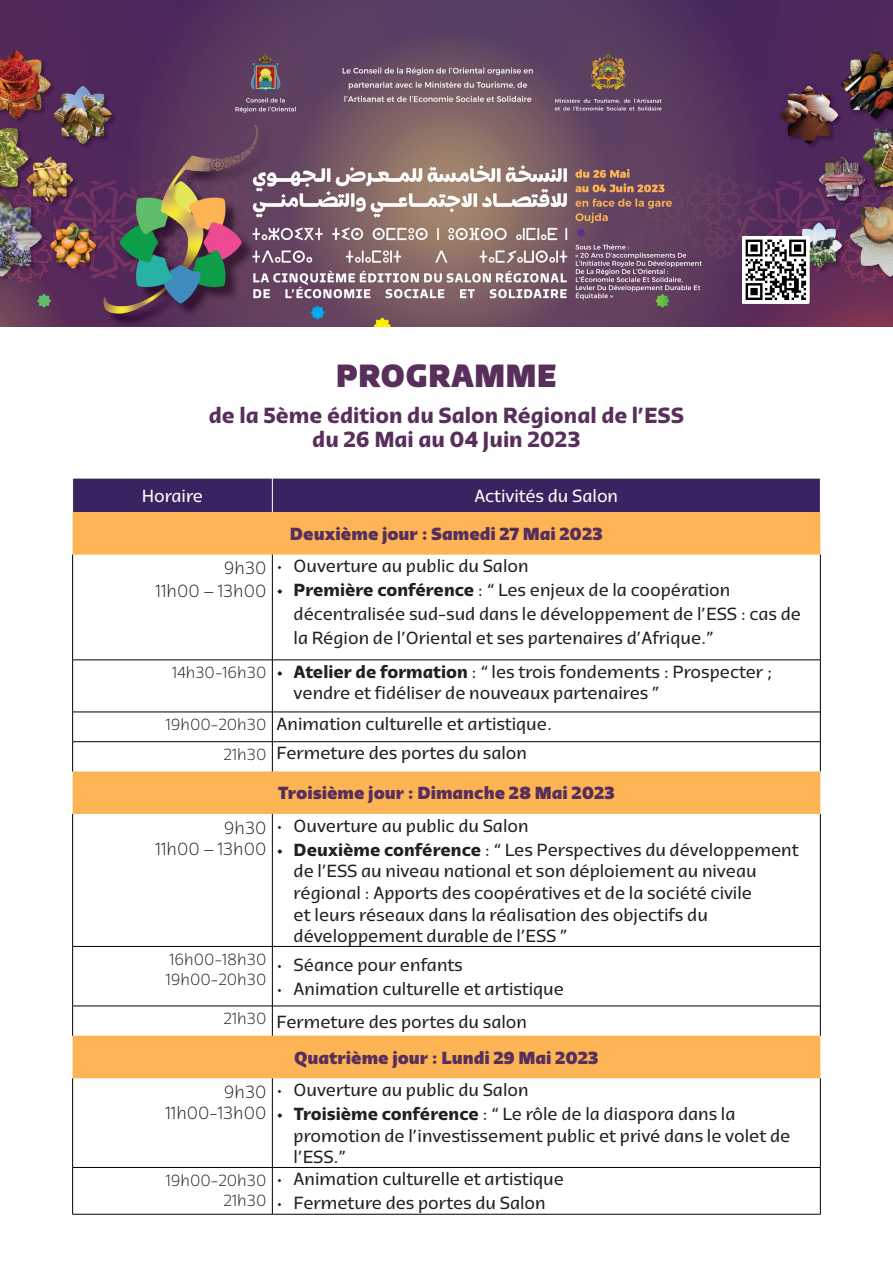
<style>
.page{position:relative;width:893px;height:1263px;background:#fff}
.page>*{position:absolute;margin:0;border:0;box-sizing:border-box;transform-origin:0 0}
.Table_Paragraph{font:800 33px "Qatar 2022 Arabic";letter-spacing:-.005em;color:#582f5b}
.Table_Paragraph-2{font:700 22.5px "Qatar 2022 Arabic";color:#582f5b}
.Table_Paragraph-3{font:18px/21.6px "Qatar 2022 Arabic";color:#231f20}
.Table_Paragraph-4{font:800 18px "Qatar 2022 Arabic";color:#582f5b}
.Table_Paragraph-5{font:100 18px "Qatar 2022 Arabic";color:#231f20}
.Table_Paragraph-6{font:18px "Qatar 2022 Arabic";letter-spacing:-.005em;color:#fff}
.t1{font:700 18px "Qatar 2022 Arabic";color:#231f20}
.Table_Paragraph-7{font:100 16.5px "Qatar 2022 Arabic";color:#231f20}
.s1{font-weight:700}
</style>
<div class="page">
<div style="left:73px;top:479px;width:747px;height:33px;background:#3a2361"></div>
<svg style="left:73px;top:512px;width:747px;height:566px"></svg>
<hr style="left:72px;top:555px;width:1px;height:105px;background:#000">
<hr style="left:272px;top:555px;width:1px;height:105px;background:#000">
<hr style="left:820px;top:555px;width:1px;height:105px;background:#000">
<hr style="left:72px;top:660px;width:200px;height:1px;background:#000">
<hr style="left:72px;top:660px;width:1px;height:52px;background:#000">
<hr style="left:272px;top:660px;width:548px;height:1px;background:#000">
<hr style="left:272px;top:660px;width:1px;height:52px;background:#000">
<hr style="left:820px;top:660px;width:1px;height:52px;background:#000">
<hr style="left:72px;top:712px;width:200px;height:1px;background:#000">
<hr style="left:272px;top:712px;width:548px;height:1px;background:#000">
<hr style="left:72px;top:741px;width:200px;height:1px;background:#000">
<svg style="left:72px;top:712px;width:1px;height:59px"></svg>
<hr style="left:272px;top:741px;width:548px;height:1px;background:#000">
<svg style="left:272px;top:712px;width:1px;height:59px"></svg>
<svg style="left:820px;top:712px;width:1px;height:59px"></svg>
<hr style="left:72px;top:814px;width:1px;height:132px;background:#000">
<hr style="left:272px;top:814px;width:1px;height:132px;background:#000">
<hr style="left:820px;top:814px;width:1px;height:132px;background:#000">
<hr style="left:72px;top:946px;width:200px;height:1px;background:#000">
<hr style="left:72px;top:946px;width:1px;height:60px;background:#000">
<hr style="left:272px;top:946px;width:548px;height:1px;background:#000">
<hr style="left:272px;top:946px;width:1px;height:60px;background:#000">
<hr style="left:820px;top:946px;width:1px;height:60px;background:#000">
<hr style="left:72px;top:1006px;width:200px;height:1px;background:#000">
<hr style="left:72px;top:1006px;width:1px;height:30px;background:#000">
<hr style="left:272px;top:1006px;width:548px;height:1px;background:#000">
<hr style="left:272px;top:1006px;width:1px;height:30px;background:#000">
<hr style="left:820px;top:1006px;width:1px;height:30px;background:#000">
<hr style="left:72px;top:1078px;width:1px;height:89px;background:#000">
<hr style="left:272px;top:1078px;width:1px;height:89px;background:#000">
<hr style="left:820px;top:1078px;width:1px;height:89px;background:#000">
<hr style="left:72px;top:1167px;width:200px;height:1px;background:#000">
<hr style="left:72px;top:1168px;width:1px;height:46px;background:#000">
<hr style="left:272px;top:1167px;width:548px;height:1px;background:#000">
<hr style="left:272px;top:1168px;width:1px;height:46px;background:#000">
<hr style="left:820px;top:1168px;width:1px;height:46px;background:#000">
<hr style="left:72px;top:1214px;width:200px;height:1px;background:#000">
<hr style="left:272px;top:1214px;width:548px;height:1px;background:#000">
<hr style="left:272px;top:478px;width:1px;height:34px;background:#fff">
<img style="left:0;top:0;width:893px;height:326px">
<svg style="left:742px;top:236px;width:67px;height:68px"></svg>
<p class="Table_Paragraph" style="left:336px;top:357px;width:223px">PROGRAMME</p>
<p class="Table_Paragraph-2" style="left:209px;top:402px;width:477px">de la 5ème édition du Salon Régional de ’l ESS</p>
<p class="Table_Paragraph-2" style="left:312px;top:426px;width:270px">du 26 Mai au 04 Juin 2023</p>
<p class="Table_Paragraph-6" style="left:142px;top:485px;width:63px">Horaire</p>
<p class="Table_Paragraph-6" style="left:474px;top:485px;width:145px">Activités du Salon</p>
<p class="Table_Paragraph-4" style="left:290px;top:523px;width:315px">Deuxième jour : Samedi 27 Mai 2023</p>
<p class="Table_Paragraph-5" style="left:224px;top:557px;width:44px">h9 30</p>
<p class="Table_Paragraph-5" style="left:155px;top:580px;width:112px">11h00 – 13h00</p>
<p class="Table_Paragraph-3" style="left:277px;top:555px;width:8px">•</p>
<p class="t1" style="left:277px;top:580px;width:9px">•</p>
<p class="Table_Paragraph-3" style="left:294px;top:555px;width:237px">Ouverture au public du Salon</p>
<p class="Table_Paragraph-3" style="left:294px;top:579px;width:438px"><span class="s1">Première conférence</span> : « Les enjeux de la coopération</p>
<p class="Table_Paragraph-7" style="left:172px;top:663px;width:96px">14h30-16h30</p>
<p class="t1" style="left:277px;top:661px;width:9px">•</p>
<p class="Table_Paragraph-3" style="left:294px;top:602px;width:509px;line-height:24px">décentralisée sud-sud dans le développement de ’l ESS : cas de la Région de ’l Oriental et ses partenaires ’d Afrique «.</p>
<p class="Table_Paragraph-3" style="left:294px;top:661px;width:480px"><span class="s1">Atelier de formation</span> : « les trois fondements : Prospecter ;</p>
<p class="Table_Paragraph-7" style="left:166px;top:715px;width:102px">19h00-20h30</p>
<p class="Table_Paragraph-3" style="left:294px;top:682px;width:368px">vendre et fidéliser de nouveaux partenaires «</p>
<p class="Table_Paragraph-3" style="left:277px;top:713px;width:277px">Animation culturelle et artistique.</p>
<p class="Table_Paragraph-7" style="left:224px;top:745px;width:44px">21h30</p>
<p class="Table_Paragraph-3" style="left:277px;top:742px;width:252px">Fermeture des portes du salon</p>
<p class="Table_Paragraph-4" style="left:278px;top:783px;width:339px">Troisième jour : Dimanche 28 Mai 2023</p>
<p class="Table_Paragraph-5" style="left:224px;top:817px;width:44px">h9 30</p>
<p class="Table_Paragraph-5" style="left:155px;top:838px;width:112px">11h00 – 13h00</p>
<p class="Table_Paragraph-3" style="left:277px;top:815px;width:8px">•</p>
<p class="t1" style="left:277px;top:839px;width:9px">•</p>
<p class="Table_Paragraph-3" style="left:294px;top:815px;width:237px">Ouverture au public du Salon</p>
<p class="Table_Paragraph-3" style="left:294px;top:839px;width:507px"><span class="s1">Deuxième conférence</span> : « Les Perspectives du développement</p>
<p class="Table_Paragraph-3" style="left:294px;top:860px;width:465px">de ’l ESS au niveau national et son déploiement au niveau régional : Apports des coopératives et de la société civile et leurs réseaux dans la réalisation des objectifs du développement durable de ’l ESS «</p>
<p class="Table_Paragraph-7" style="left:169px;top:949px;width:98px">16h00-18h30</p>
<p class="Table_Paragraph-3" style="left:294px;top:954px;width:171px">Séance pour enfants</p>
<p class="Table_Paragraph-3" style="left:277px;top:954px;width:8px">•</p>
<p class="Table_Paragraph-7" style="left:166px;top:969px;width:102px">19h00-20h30</p>
<p class="Table_Paragraph-3" style="left:294px;top:978px;width:272px">Animation culturelle et artistique</p>
<p class="Table_Paragraph-3" style="left:277px;top:978px;width:8px">•</p>
<p class="Table_Paragraph-3" style="left:277px;top:1010px;width:252px">Fermeture des portes du salon</p>
<p class="Table_Paragraph-7" style="left:224px;top:1009px;width:44px">21h30</p>
<p class="Table_Paragraph-5" style="left:224px;top:1081px;width:44px">h9 30</p>
<p class="Table_Paragraph-5" style="left:165px;top:1102px;width:103px">11h00-13h00</p>
<p class="Table_Paragraph-7" style="left:166px;top:1170px;width:102px">19h00-20h30</p>
<p class="Table_Paragraph-7" style="left:224px;top:1190px;width:44px">21h30</p>
<p class="Table_Paragraph-3" style="left:277px;top:1079px;width:8px">•</p>
<p class="t1" style="left:277px;top:1103px;width:9px">•</p>
<p class="Table_Paragraph-3" style="left:277px;top:1168px;width:8px">•</p>
<p class="Table_Paragraph-3" style="left:277px;top:1192px;width:8px">•</p>
<p class="Table_Paragraph-4" style="left:294px;top:1047px;width:306px">Quatrième jour : Lundi 29 Mai 2023</p>
<p class="Table_Paragraph-3" style="left:294px;top:1079px;width:237px">Ouverture au public du Salon</p>
<p class="Table_Paragraph-3" style="left:294px;top:1103px;width:443px"><span class="s1">Troisième conférence</span> : « Le rôle de la diaspora dans la</p>
<p class="Table_Paragraph-3" style="left:294px;top:1124px;width:498px">promotion de ’l investissement public et privé dans le volet de ’l ESS «.</p>
<p class="Table_Paragraph-3" style="left:294px;top:1168px;width:272px">Animation culturelle et artistique</p>
<p class="Table_Paragraph-3" style="left:294px;top:1192px;width:254px">Fermeture des portes du Salon</p>
</div>
